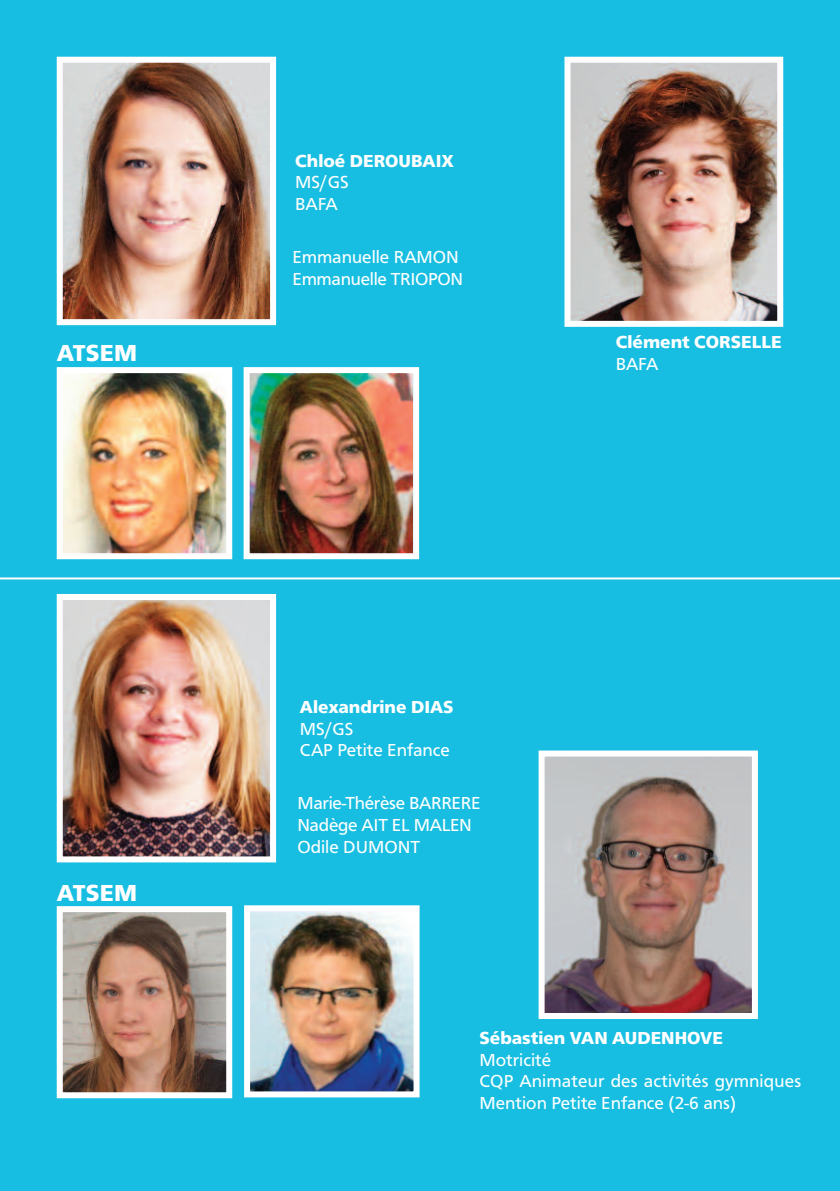
<style>
.page{position:relative;width:840px;height:1191px;background:#fff}
.page>*{position:absolute;margin:0;border:0;box-sizing:border-box;transform-origin:0 0}
.t1{font:700 24px "Frutus T";color:#fff}
.t2{font:18px/21.6px "Frutus T";color:#fff}
.t3{font:700 18px "Frutus T";color:#fff}
</style>
<div class="page">
<div style="left:0;top:0;width:839px;height:1191px;background:#18bee1"></div>
<img style="left:545px;top:757px;width:205px;height:255px">
<div style="left:538px;top:750px;width:219px;height:269px;border:6px solid #fff"></div>
<img style="left:64px;top:64px;width:205px;height:254px">
<div style="left:57px;top:57px;width:219px;height:268px;border:6px solid #fff"></div>
<img style="left:571px;top:64px;width:204px;height:256px">
<div style="left:564px;top:57px;width:218px;height:270px;border:6px solid #fff"></div>
<img style="left:64px;top:374px;width:161px;height:178px">
<div style="left:57px;top:367px;width:175px;height:192px;border:6px solid #fff"></div>
<img style="left:250px;top:374px;width:162px;height:178px">
<div style="left:243px;top:367px;width:176px;height:192px;border:6px solid #fff"></div>
<img style="left:64px;top:601px;width:205px;height:254px">
<div style="left:57px;top:594px;width:219px;height:268px;border:6px solid #fff"></div>
<img style="left:251px;top:912px;width:161px;height:178px">
<div style="left:244px;top:905px;width:175px;height:192px;border:6px solid #fff"></div>
<img style="left:64px;top:913px;width:161px;height:178px">
<div style="left:57px;top:906px;width:175px;height:192px;border:6px solid #fff"></div>
<hr style="left:0;top:577px;width:839px;height:2px;background:#fff">
<h1 class="t1" style="left:57px;top:338px;width:82px">ATSEM</h1>
<h1 class="t1" style="left:57px;top:878px;width:82px">ATSEM</h1>
<p class="t3" style="left:295px;top:150px;width:160px">Chloé DEROUBAIX</p>
<p class="t2" style="left:295px;top:171px;width:55px">MS/GS<br>BAFA</p>
<p class="t2" style="left:292px;top:246px;width:172px">Emmanuelle RAMON<br>Emmanuelle TRIOPON</p>
<p class="t3" style="left:300px;top:696px;width:155px">Alexandrine DIAS</p>
<p class="t2" style="left:300px;top:717px;width:151px">MS/GS<br>CAP Petite Enfance</p>
<p class="t2" style="left:297px;top:792px;width:184px">Marie-Thérèse BARRERE<br>Nadège AIT EL MALEN<br>Odile DUMONT</p>
<p class="t3" style="left:615px;top:331px;width:167px">Clément CORSELLE</p>
<p class="t2" style="left:615px;top:353px;width:44px">BAFA</p>
<p class="t3" style="left:479px;top:1027px;width:245px">Sébastien VAN AUDENHOVE</p>
<p class="t2" style="left:479px;top:1048px;width:323px">Motricité<br>CQP Animateur des activités gymniques<br>Mention Petite Enfance (2-6 ans)</p>
</div>
